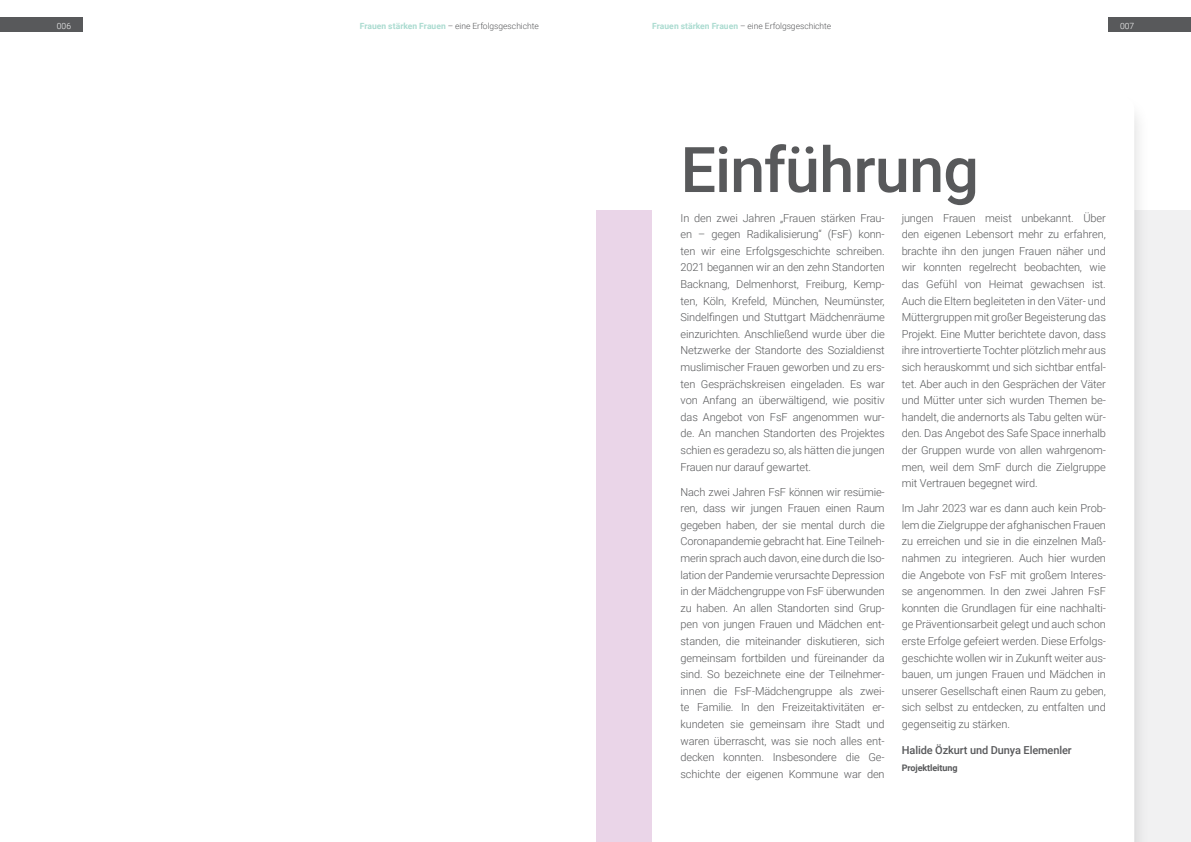
<style>
.page{position:relative;width:1191px;height:842px;background:#fff}
.page>*{position:absolute;margin:0;border:0;box-sizing:border-box;transform-origin:0 0}
.t1{font:500 63px "Roboto";letter-spacing:-.015em;color:#58595b}
.t2{font:300 11px/16.6px "Roboto";letter-spacing:-.01em;color:#58595b;text-align:justify}
.t3{font:500 11px "Roboto";letter-spacing:-.01em;color:#58595b}
.t4{font:700 9px "Roboto";letter-spacing:-.01em;color:#58595b}
.t5{font:300 8.5px "Roboto";color:#58595b}
.t6{font:300 8.5px "Roboto";letter-spacing:.015em;color:#fff}
.s1{font-weight:700;color:#aadbd0}
</style>
<div class="page">
<div style="left:586px;top:210px;width:605px;height:632px;background:#f1f1f2"></div>
<div style="left:540px;top:93px;width:610px;height:749px;background:#000;opacity:.15"></div>
<div style="left:595px;top:95px;width:539px;height:747px;background:#fff"></div>
<div style="left:595px;top:210px;width:57px;height:632px;background:#ead5e8"></div>
<div style="left:489px;top:95px;width:106px;height:747px;background:#fff"></div>
<div style="left:0;top:17px;width:83px;height:15px;background:#58595b"></div>
<div style="left:1108px;top:17px;width:83px;height:15px;background:#58595b"></div>
<p class="t6" style="left:57px;top:20px;width:16px">006</p>
<p class="t5" style="left:360px;top:20px;width:180px"><span class="s1">Frauen stärken Frauen</span> – eine Erfolgsgeschichte</p>
<p class="t5" style="left:652px;top:20px;width:180px"><span class="s1">Frauen stärken Frauen</span> – eine Erfolgsgeschichte</p>
<p class="t6" style="left:1120px;top:20px;width:16px">007</p>
<h1 class="t1" style="left:680px;top:125px;width:300px">Einführung</h1>
<p class="t2" style="left:680px;top:209px;width:206px">In den zwei Jahren „Frauen stärken Frau&shy;en – gegen Radikalisierung“ (FsF) konn&shy;ten wir eine Erfolgsgeschichte schreiben.<br>2021 begannen wir an den zehn Standorten Backnang, Delmenhorst, Freiburg, Kemp&shy;ten, Köln, Krefeld, München, Neumünster, Sindelfingen und Stuttgart Mädchenräume einzurichten. Anschließend wurde über die Netzwerke der Standorte des Sozialdienst muslimischer Frauen geworben und zu ers&shy;ten Gesprächskreisen eingeladen. Es war von Anfang an überwältigend, wie positiv das Angebot von FsF angenommen wur&shy;de. An manchen Standorten des Projektes schien es geradezu so, als hätten die jungen Frauen nur darauf gewartet.</p>
<p class="t2" style="left:680px;top:483px;width:206px">Nach zwei Jahren FsF können wir resümie&shy;ren, dass wir jungen Frauen einen Raum gegeben haben, der sie mental durch die Coronapandemie gebracht hat. Eine Teilneh&shy;merin sprach auch davon, eine durch die Iso&shy;lation der Pandemie verursachte Depression in der Mädchengruppe von FsF überwunden zu haben. An allen Standorten sind Grup&shy;pen von jungen Frauen und Mädchen ent&shy;standen, die miteinander diskutieren, sich gemeinsam fortbilden und füreinander da sind. So bezeichnete eine der Teilnehmer&shy;innen die FsF-Mädchengruppe als zwei&shy;te Familie. In den Freizeitaktivitäten er&shy;kundeten sie gemeinsam ihre Stadt und waren überrascht, was sie noch alles ent&shy;decken konnten. Insbesondere die Ge&shy;schichte der eigenen Kommune war den</p>
<p class="t2" style="left:901px;top:209px;width:206px">jungen Frauen meist unbekannt. Über den eigenen Lebensort mehr zu erfahren, brachte ihn den jungen Frauen näher und wir konnten regelrecht beobachten, wie das Gefühl von Heimat gewachsen ist.<br>Auch die Eltern begleiteten in den Väter- und Müttergruppen mit großer Begeisterung das Projekt. Eine Mutter berichtete davon, dass ihre introvertierteTochter plötzlich mehr aus sich herauskommt und sich sichtbar entfal&shy;tet. Aber auch in den Gesprächen der Väter und Mütter unter sich wurden Themen be&shy;handelt, die andernorts als Tabu gelten wür&shy;den. Das Angebot des Safe Space innerhalb der Gruppen wurde von allen wahrgenom&shy;men, weil dem SmF durch die Zielgruppe mit Vertrauen begegnet wird.</p>
<p class="t2" style="left:901px;top:500px;width:206px">Im Jahr 2023 war es dann auch kein Prob&shy;lem die Zielgruppe der afghanischen Frauen zu erreichen und sie in die einzelnen Maß&shy;nahmen zu integrieren. Auch hier wurden die Angebote von FsF mit großem Interes&shy;se angenommen. In den zwei Jahren FsF konnten die Grundlagen für eine nachhalti&shy;ge Präventionsarbeit gelegt und auch schon erste Erfolge gefeiert werden. Diese Erfolgs&shy;geschichte wollen wir in Zukunft weiter aus&shy;bauen, um jungen Frauen und Mädchen in unserer Gesellschaft einen Raum zu geben, sich selbst zu entdecken, zu entfalten und gegenseitig zu stärken.</p>
<p class="t3" style="left:901px;top:742px;width:171px">Halide Özkurt und Dunya Elemenler</p>
<p class="t4" style="left:901px;top:761px;width:57px">Projektleitung</p>
</div>
